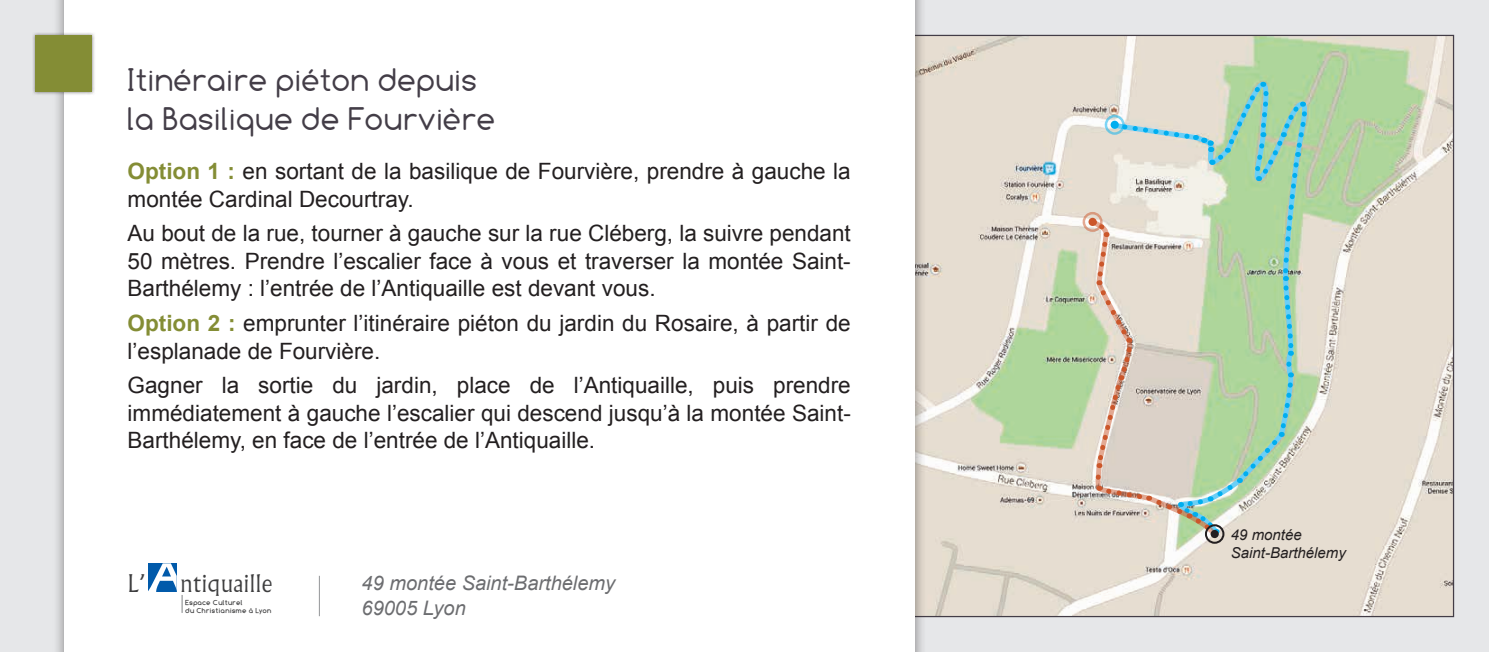
<style>
.page{position:relative;width:1489px;height:652px;background:#fff}
.page>*{position:absolute;margin:0;border:0;box-sizing:border-box;transform-origin:0 0}
.t1{font:32.5px/39px "Comfortaa";letter-spacing:.01em;color:#433d47}
.t2{font:300 23.75px "Albertus";letter-spacing:.02em;color:#3e3e3f}
.t3{font:22.5px/27.5px "Arial";color:#231f20}
.t4{font:italic 20px/25px "Arial";color:#6c6d70}
.t5{font:italic 15px/18px "Arial";color:#231f20}
.t6{font:700 7px/7.5px "Comfortaa";letter-spacing:.07em;color:#3e3e3f}
.s1{font-weight:700;color:#848d35}
</style>
<div class="page">
<div style="left:0;top:0;width:1488px;height:652px;background:#e6e7e9"></div>
<img style="left:926px;top:37px;width:525px;height:578px">
<div style="left:51px;top:0;width:875px;height:652px;background:#231f20;opacity:.5"></div>
<div style="left:64px;top:0;width:850px;height:652px;background:#fff"></div>
<div style="left:32px;top:32px;width:63px;height:63px;background:#231f20;opacity:.5"></div>
<div style="left:35px;top:35px;width:57px;height:57px;background:#848d35"></div>
<svg style="left:148px;top:563px;width:35px;height:50px"></svg>
<hr style="left:319px;top:576px;width:1px;height:40px;background:#939598">
<svg style="left:1108px;top:81px;width:206px;height:458px;background:#d5d9c2"></svg>
<svg style="left:1090px;top:226px;width:128px;height:312px"></svg>
<svg style="left:1093px;top:80px;width:216px;height:457px;background:#c6d4be"></svg>
<div style="left:1204px;top:524px;width:20px;height:20px;border:2px solid #231f20;border-radius:50%"></div>
<div style="left:1210px;top:530px;width:8px;height:8px;background:#231f20;border-radius:50%"></div>
<div style="left:1082px;top:212px;width:20px;height:20px;border:2px solid #cb572b;border-radius:50%"></div>
<div style="left:1088px;top:218px;width:8px;height:8px;background:#cb572b;border-radius:50%"></div>
<div style="left:1104px;top:115px;width:20px;height:20px;border:2px solid #00aeef;border-radius:50%"></div>
<div style="left:1110px;top:121px;width:8px;height:8px;background:#00aeef;border-radius:50%"></div>
<h1 class="t1" style="left:128px;top:60px;width:369px">Itinéraire piéton depuis la Basilique de Fourvière</h1>
<p class="t3" style="left:128px;top:158px;width:724px"><span class="s1">Option 1 :</span> en sortant de la basilique de Fourvière, prendre à gauche la montée Cardinal Decourtray.</p>
<p class="t3" style="left:128px;top:220px;width:724px;text-align:justify">Au bout de la rue, tourner à gauche sur la rue Cléberg, la suivre pendant 50 mètres. Prendre l’escalier face à vous et traverser la montée Saint-Barthélemy : l’entrée de l’Antiquaille est devant vous.</p>
<p class="t3" style="left:128px;top:310px;width:724px"><span class="s1">Option 2 :</span> emprunter l’itinéraire piéton du jardin du Rosaire, à partir de l’esplanade de Fourvière.</p>
<p class="t3" style="left:128px;top:372px;width:724px;text-align:justify">Gagner la sortie du jardin, place de l’Antiquaille, puis prendre immédiatement à gauche l’escalier qui descend jusqu’à la montée Saint-Barthélemy, en face de l’entrée de l’Antiquaille.</p>
<p class="t2" style="left:128px;top:570px;width:19px">L’</p>
<p class="t2" style="left:180px;top:570px;width:93px">ntiquaille</p>
<p class="t6" style="left:185px;top:599px;width:87px">Espace Culturel<br>du Christianisme à Lyon</p>
<p class="t4" style="left:361px;top:571px;width:255px">49 montée Saint-Barthélemy<br>69005 Lyon</p>
<p class="t5" style="left:1230px;top:526px;width:117px">49 montée<br>Saint-Barthélemy</p>
</div>
